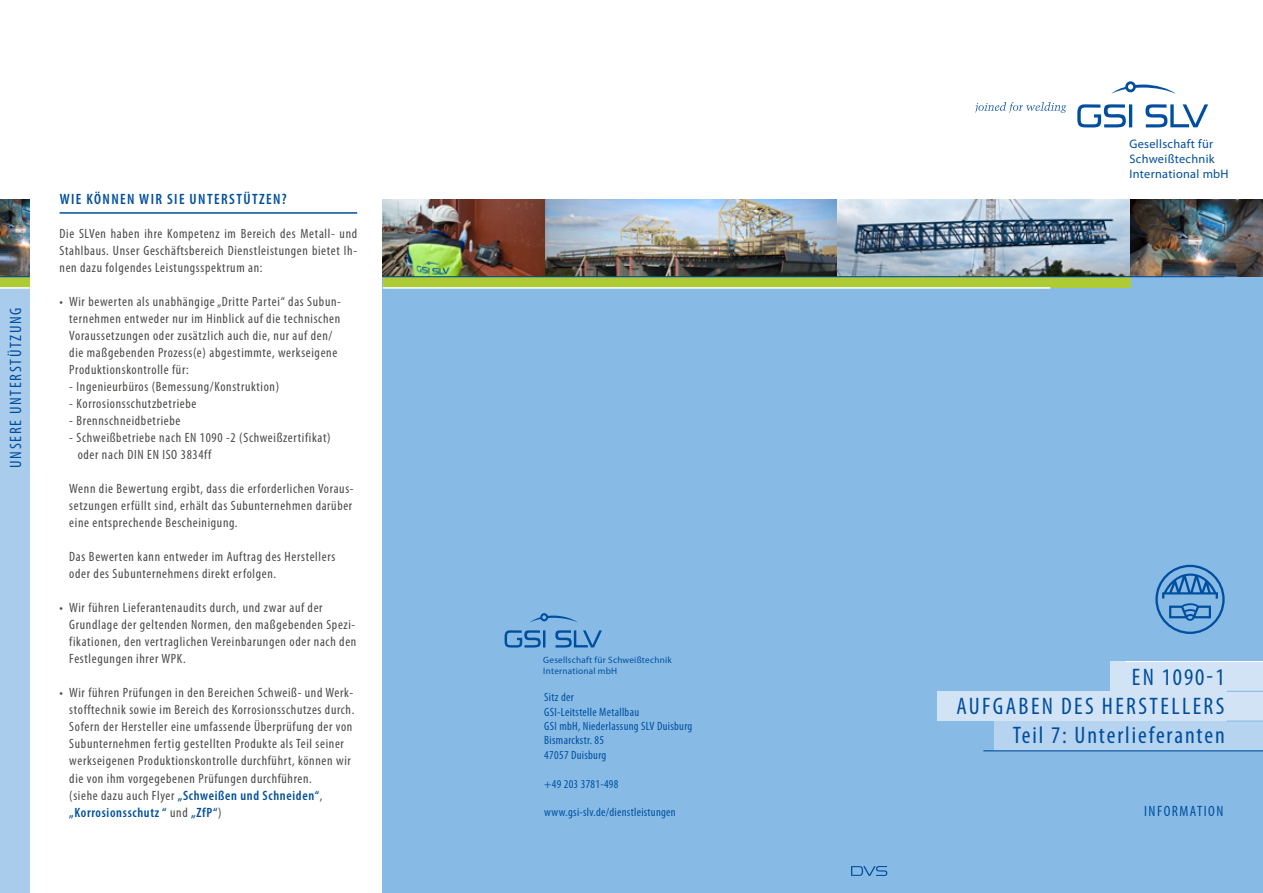
<style>
.page{position:relative;width:1263px;height:893px;background:#fff}
.page>*{position:absolute;margin:0;border:0;box-sizing:border-box;transform-origin:0 0}
.t1{font:condensed 24px/29.4px "Myriad Pro";letter-spacing:.08em;color:#004e9e;text-align:right}
.t2{font:condensed 16.5px "Myriad Pro";letter-spacing:.1em;color:#004e9e}
.t3{font:600 condensed 15px "Myriad Pro";letter-spacing:.095em;color:#004e9e}
.t4{font:condensed 15px "Myriad Pro";letter-spacing:.1em;color:#004e9e}
.t5{font:condensed 13.5px/17px "Myriad Pro";letter-spacing:.05em;color:#484847}
.t6{font:12.3px/14.9px "Myriad Pro";letter-spacing:.025em;color:#004e9e}
.t7{font:condensed 12px/14.4px "Myriad Pro";letter-spacing:.025em;color:#004e9e}
.t8{font:9.15px/11.1px "Myriad Pro";letter-spacing:.025em;color:#004e9e}
.s1{font-weight:600;color:#004e9e}
</style>
<div class="page">
<div style="left:383px;top:276px;width:880px;height:617px;background:#87bbe6"></div>
<div style="left:0;top:276px;width:30px;height:617px;background:#a9cced"></div>
<svg style="left:1155px;top:565px;width:70px;height:69px"></svg>
<img style="left:0;top:200px;width:30px;height:76px">
<img style="left:383px;top:200px;width:880px;height:77px">
<div style="left:383px;top:277px;width:748px;height:10px;background:#aecb35"></div>
<hr style="left:383px;top:276px;width:842px;height:1px;background:#004e9e">
<hr style="left:383px;top:287px;width:667px;height:2px;background:#fff">
<div style="left:995px;top:721px;width:268px;height:30px;background:#b6d3f0"></div>
<div style="left:937px;top:691px;width:326px;height:30px;background:#d3e3f6"></div>
<div style="left:1111px;top:662px;width:152px;height:29px;background:#d3e3f6"></div>
<hr style="left:1125px;top:661px;width:138px;height:1px;background:#fff">
<div style="left:0;top:277px;width:30px;height:10px;background:#aecb35"></div>
<hr style="left:0;top:276px;width:30px;height:1px;background:#004e9e">
<hr style="left:0;top:287px;width:30px;height:2px;background:#fff">
<hr style="left:983px;top:750px;width:280px;height:1px;background:#004e9e">
<hr style="left:1227px;top:720px;width:36px;height:2px;background:#87bbe6">
<hr style="left:1227px;top:691px;width:36px;height:1px;background:#87bbe6">
<svg style="left:851px;top:866px;width:36px;height:10px"></svg>
<hr style="left:60px;top:212px;width:297px;height:2px;background:#004e9e">
<svg style="left:975px;top:102px;width:91px;height:11px"></svg>
<svg style="left:1077px;top:104px;width:131px;height:23px"></svg>
<svg style="left:1111px;top:81px;width:65px;height:13px"></svg>
<svg style="left:504px;top:630px;width:98px;height:17px"></svg>
<svg style="left:530px;top:613px;width:47px;height:9px"></svg>
<p class="t2" style="left:6px;top:468px;width:162px;rotate:-90deg">Unsere Unterstützung</p>
<p class="t3" style="left:60px;top:190px;width:229px">Wie können wir Sie unterstützen?</p>
<p class="t5" style="left:60px;top:225px;width:299px;text-align:justify">Die SLVen haben ihre Kompetenz im Bereich des Metall- und Stahlbaus. Unser Geschäftsbereich Dienstleistungen bietet Ih&shy;nen dazu folgendes Leistungsspektrum an:</p>
<p class="t5" style="left:69px;top:293px;width:273px;text-indent:-10px">• Wir bewerten als unabhängige „Dritte Partei“ das Subun&shy;ternehmen entweder nur im Hinblick auf die technischen Voraussetzungen oder zusätzlich auch die, nur auf den/ die maßgebenden Prozess(e) abgestimmte, werkseigene Produktionskontrolle für:</p>
<p class="t5" style="left:69px;top:378px;width:211px">- Ingenieurbüros (Bemessung/Konstruktion)</p>
<p class="t5" style="left:69px;top:395px;width:129px">- Korrosionsschutzbetriebe</p>
<p class="t5" style="left:69px;top:412px;width:113px">- Brennschneidbetriebe</p>
<p class="t5" style="left:78px;top:429px;width:254px;text-indent:-8px">- Schweißbetriebe nach EN 1090 -2 (Schweißzertifikat) oder nach DIN EN ISO 3834ff</p>
<p class="t5" style="left:69px;top:480px;width:286px;text-align:justify">Wenn die Bewertung ergibt, dass die erforderlichen Voraus&shy;setzungen erfüllt sind, erhält das Subunternehmen darüber eine entsprechende Bescheinigung.</p>
<p class="t5" style="left:69px;top:548px;width:267px">Das Bewerten kann entweder im Auftrag des Herstellers oder des Subunternehmens direkt erfolgen.</p>
<p class="t5" style="left:69px;top:599px;width:289px;text-indent:-10px">• Wir führen Lieferantenaudits durch, und zwar auf der Grundlage der geltenden Normen, den maßgebenden Spezi&shy;fikationen, den vertraglichen Vereinbarungen oder nach den Festlegungen ihrer WPK.</p>
<p class="t5" style="left:69px;top:684px;width:287px;text-indent:-10px">• Wir führen Prüfungen in den Bereichen Schweiß- und Werk&shy;stofftechnik sowie im Bereich des Korrosionsschutzes durch.<br>Sofern der Hersteller eine umfassende Überprüfung der von Subunternehmen fertig gestellten Produkte als Teil seiner werkseigenen Produktionskontrolle durchführt, können wir die von ihm vorgegebenen Prüfungen durchführen.<br>(siehe dazu auch Flyer <span class="s1">„Schweißen und Schneiden“</span>, <span class="s1">„Korrosionsschutz “</span> und <span class="s1">„ZfP“</span>)</p>
<p class="t8" style="left:543px;top:654px;width:130px">Gesellschaft für Schweißtechnik<br>International mbH</p>
<p class="t7" style="left:544px;top:690px;width:149px">Sitz der<br>GSI-Leitstelle Metallbau<br>GSI mbH, Niederlassung SLV Duisburg<br>Bismarckstr. 85<br>47057 Duisburg</p>
<p class="t7" style="left:544px;top:776px;width:76px">+49 203 3781-498</p>
<p class="t7" style="left:544px;top:805px;width:133px">www.gsi-slv.de/dienstleistungen</p>
<p class="t6" style="left:1129px;top:136px;width:101px">Gesellschaft für<br>Schweißtechnik<br>International mbH</p>
<h1 class="t1" style="left:956px;top:662px;width:270px">EN 1090-1<br>Aufgaben des Herstellers<br>Teil 7: Unterlieferanten</h1>
<p class="t4" style="left:1144px;top:802px;width:81px">Information</p>
</div>
